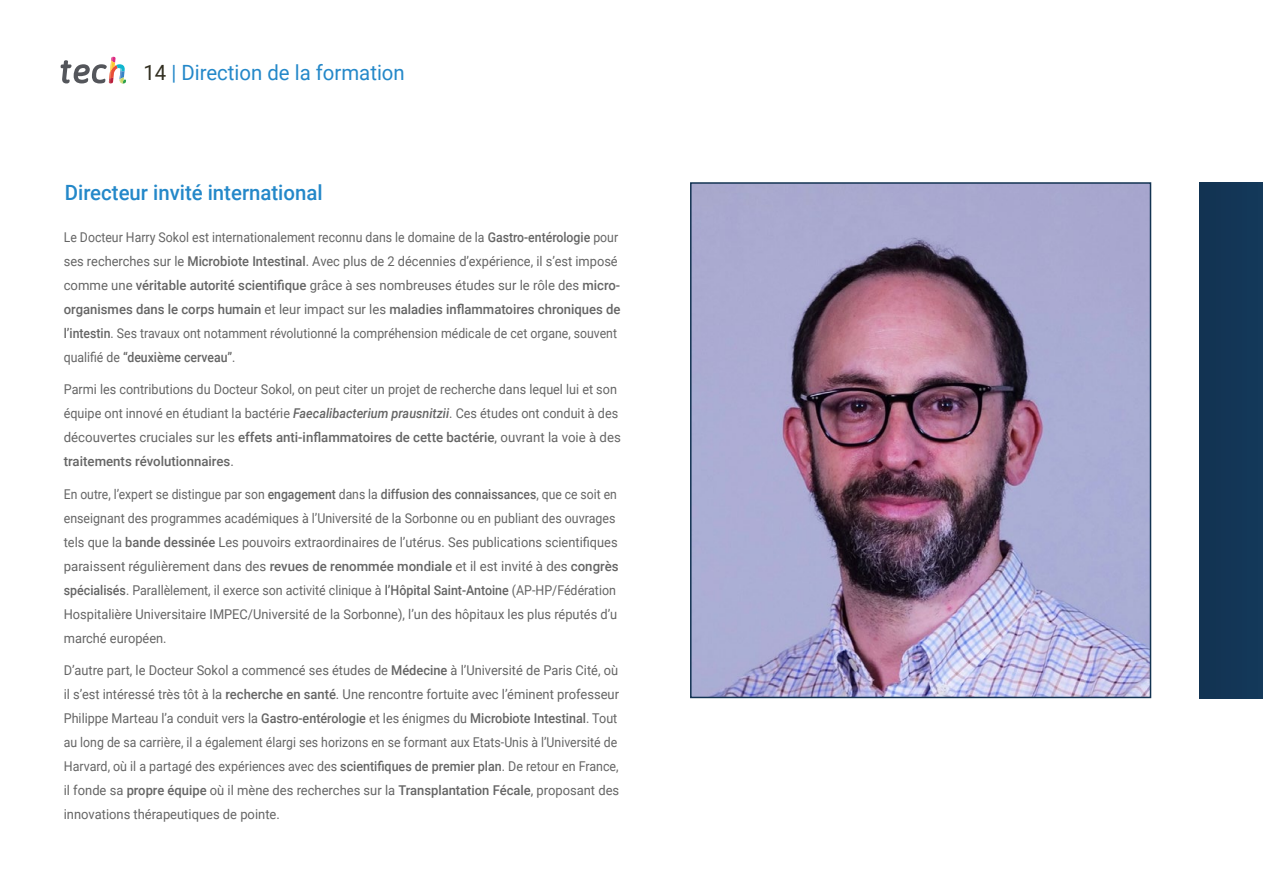
<style>
.page{position:relative;width:1263px;height:893px;background:#fff}
.page>*{position:absolute;margin:0;border:0;box-sizing:border-box;transform-origin:0 0}
.t1{font:500 21px "Roboto";color:#2488c9}
.t2{font:21px "Roboto";color:#2488c9}
.t3{font:13.5px/24px "Roboto";color:#656565;scale:.95 1}
.t4{font:13.5px/24px "Roboto";color:#656565;scale:.9 1}
.t5{font:13.5px/24px "Roboto";color:#656565;scale:.91 1}
.t6{font:13.5px/24px "Roboto";color:#656565;scale:.93 1}
.s1{color:#312e20}
.s2{font-weight:500}
.s3{font-weight:500;font-style:italic}
</style>
<div class="page">
<div style="left:1199px;top:182px;width:64px;height:516px;background:#133556"></div>
<img style="left:693px;top:185px;width:455px;height:510px">
<div style="left:690px;top:182px;width:461px;height:516px;border:2px solid #123352"></div>
<svg style="left:61px;top:57px;width:65px;height:27px"></svg>
<h1 class="t2" style="left:144px;top:57px;width:263px"><span class="s1">14</span> | Direction de la formation</h1>
<h1 class="t1" style="left:65px;top:178px;width:259px">Directeur invité international</h1>
<p class="t5" style="left:64px;top:224px;width:613px">Le Docteur Harry Sokol est internationalement reconnu dans le domaine de la <span class="s2">Gastro-entérologie</span> pour ses recherches sur le <span class="s2">Microbiote Intestinal</span>. Avec plus de 2 décennies d’expérience, il s’est imposé comme une <span class="s2">véritable autorité scientifique</span> grâce à ses nombreuses études sur le rôle des <span class="s2">micro&shy;organismes dans le corps humain</span> et leur impact sur les <span class="s2">maladies inflammatoires chroniques de l’intestin</span>. Ses travaux ont notamment révolutionné la compréhension médicale de cet organe, souvent qualifié de <span class="s2">“deuxième cerveau”</span>.</p>
<p class="t6" style="left:64px;top:377px;width:600px">Parmi les contributions du Docteur Sokol, on peut citer un projet de recherche dans lequel lui et son équipe ont innové en étudiant la bactérie <span class="s3">Faecalibacterium prausnitzii</span>. Ces études ont conduit à des découvertes cruciales sur les <span class="s2">effets anti-inflammatoires de cette bactérie</span>, ouvrant la voie à des <span class="s2">traitements révolutionnaires</span>.</p>
<p class="t4" style="left:64px;top:481px;width:618px">En outre, l’expert se distingue par son <span class="s2">engagement</span> dans la <span class="s2">diffusion des connaissances</span>, que ce soit en enseignant des programmes académiques à l’Université de la Sorbonne ou en publiant des ouvrages tels que la <span class="s2">bande dessinée</span> Les pouvoirs extraordinaires de l’utérus. Ses publications scientifiques paraissent régulièrement dans des <span class="s2">revues de renommée mondiale</span> et il est invité à des <span class="s2">congrès spécialisés</span>. Parallèlement, il exerce son activité clinique à <span class="s2">l’Hôpital Saint-Antoine</span> (AP-HP/Fédération Hospitalière Universitaire IMPEC/Université de la Sorbonne), l’un des hôpitaux les plus réputés d’u marché européen.</p>
<p class="t3" style="left:64px;top:658px;width:586px">D’autre part, le Docteur Sokol a commencé ses études de <span class="s2">Médecine</span> à l’Université de Paris Cité, où il s’est intéressé très tôt à la <span class="s2">recherche en santé</span>. Une rencontre fortuite avec l’éminent professeur Philippe Marteau l’a conduit vers la <span class="s2">Gastro-entérologie</span> et les énigmes du <span class="s2">Microbiote Intestinal</span>. Tout au long de sa carrière, il a également élargi ses horizons en se formant aux Etats-Unis à l’Université de Harvard, où il a partagé des expériences avec des <span class="s2">scientifiques de premier plan</span>. De retour en France, il fonde sa <span class="s2">propre équipe</span> où il mène des recherches sur la <span class="s2">Transplantation Fécale</span>, proposant des innovations thérapeutiques de pointe.</p>
</div>
